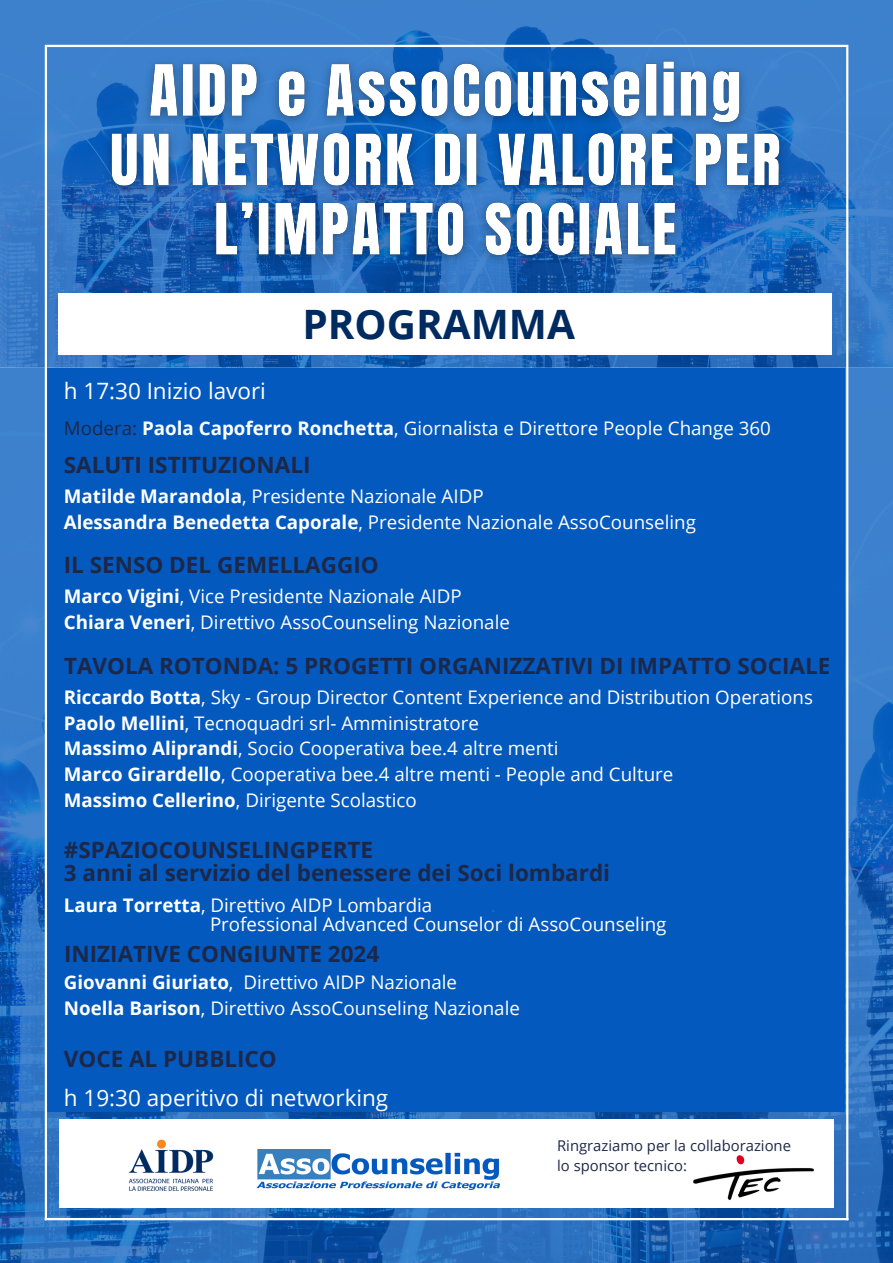
<style>
.page{position:relative;width:893px;height:1263px;background:#fff}
.page>*{position:absolute;margin:0;border:0;box-sizing:border-box;transform-origin:0 0}
.t1{font:700 40.5px "Open Sans";color:#002b60}
.t2{font:700 22.5px/23.6px "Open Sans";color:#1c2849}
.t3{font:22.5px "Open Sans";color:#fff}
.t4{font:18.75px/25.9px "Open Sans";color:#fff}
.t5{font:14.77px "Open Sans";color:#1c2849}
.s1{color:#1c2849}
.s2{font-weight:700}
.s3{color:#2769b4}
</style>
<div class="page">
<img style="left:0;top:0;width:893px;height:1263px">
<hr style="left:45px;top:45px;width:803px;height:2px;background:#fff">
<div style="left:46px;top:368px;width:798px;height:743px;background:#0459be"></div>
<hr style="left:45px;top:47px;width:2px;height:1173px;background:#fff">
<hr style="left:846px;top:47px;width:2px;height:1173px;background:#fff">
<hr style="left:45px;top:1218px;width:803px;height:2px;background:#fff">
<div style="left:60px;top:1119px;width:773px;height:89px;background:#fff"></div>
<img style="left:128px;top:1139px;width:86px;height:52px">
<img style="left:256px;top:1149px;width:244px;height:40px">
<div style="left:58px;top:293px;width:774px;height:62px;background:#fff"></div>
<img style="left:96px;top:48px;width:698px;height:226px">
<img style="left:693px;top:1155px;width:120px;height:45px">
<p class="t3" style="left:64px;top:375px;width:204px">h 17:30 Inizio lavori</p>
<h3 class="t1" style="left:302px;top:295px;width:274px">PROGRAMMA</h3>
<h3 class="t4" style="left:64px;top:414px;width:708px"><span class="s1">Modera:</span> <span class="s2">Paola Capoferro Ronchetta</span>, Giornalista e Direttore People Change 360</h3>
<h6 class="t2" style="left:64px;top:452px;width:248px">SALUTI ISTITUZIONALI</h6>
<h3 class="t4" style="left:64px;top:482px;width:633px"><span class="s2">Matilde Marandola</span>, Presidente Nazionale AIDP<br><span class="s2">Alessandra Benedetta Caporale</span>, Presidente Nazionale AssoCounseling</h3>
<h6 class="t2" style="left:64px;top:552px;width:316px">IL SENSO DEL GEMELLAGGIO</h6>
<h3 class="t4" style="left:64px;top:582px;width:447px"><span class="s2">Marco Vigini</span>, Vice Presidente Nazionale AIDP<br><span class="s2">Chiara Veneri</span>, Direttivo AssoCounseling Nazionale</h3>
<h6 class="t2" style="left:64px;top:653px;width:768px">TAVOLA ROTONDA: 5 PROGETTI ORGANIZZATIVI DI IMPATTO SOCIALE</h6>
<h4 class="t4" style="left:64px;top:683px;width:750px"><span class="s2">Riccardo Botta</span>, Sky - Group Director Content Experience and Distribution Operations <span class="s2">Paolo Mellini</span>, Tecnoquadri srl- Amministratore<br><span class="s2">Massimo Aliprandi</span>, Socio Cooperativa bee.4 altre menti<br><span class="s2">Marco Girardello</span>, Cooperativa bee.4 altre menti - People and Culture<br><span class="s2">Massimo Cellerino</span>, Dirigente Scolastico</h4>
<h6 class="t2" style="left:64px;top:837px;width:548px">#SPAZIOCOUNSELINGPERTE<br>3 anni al servizio del benessere dei Soci lombardi</h6>
<h6 class="t4" style="left:64px;top:891px;width:370px"><span class="s2">Laura Torretta</span>, Direttivo AIDP Lombardia</h6>
<h6 class="t4" style="left:210px;top:895px;width:458px;line-height:19.1px;text-indent:281px"><span class="s3">.<br></span>Professional Advanced Counselor di AssoCounseling</h6>
<h6 class="t2" style="left:64px;top:941px;width:317px">INIZIATIVE CONGIUNTE 2024</h6>
<h3 class="t4" style="left:64px;top:968px;width:457px"><span class="s2">Giovanni Giuriato</span>, Direttivo AIDP Nazionale<br><span class="s2">Noella Barison</span>, Direttivo AssoCounseling Nazionale</h3>
<h5 class="t2" style="left:64px;top:1047px;width:214px">VOCE AL PUBBLICO</h5>
<p class="t3" style="left:64px;top:1082px;width:326px">h 19:30 aperitivo di networking</p>
<p class="t5" style="left:557px;top:1135px;width:235px">Ringraziamo per la collaborazione</p>
<p class="t5" style="left:557px;top:1155px;width:131px">lo sponsor tecnico:</p>
</div>
